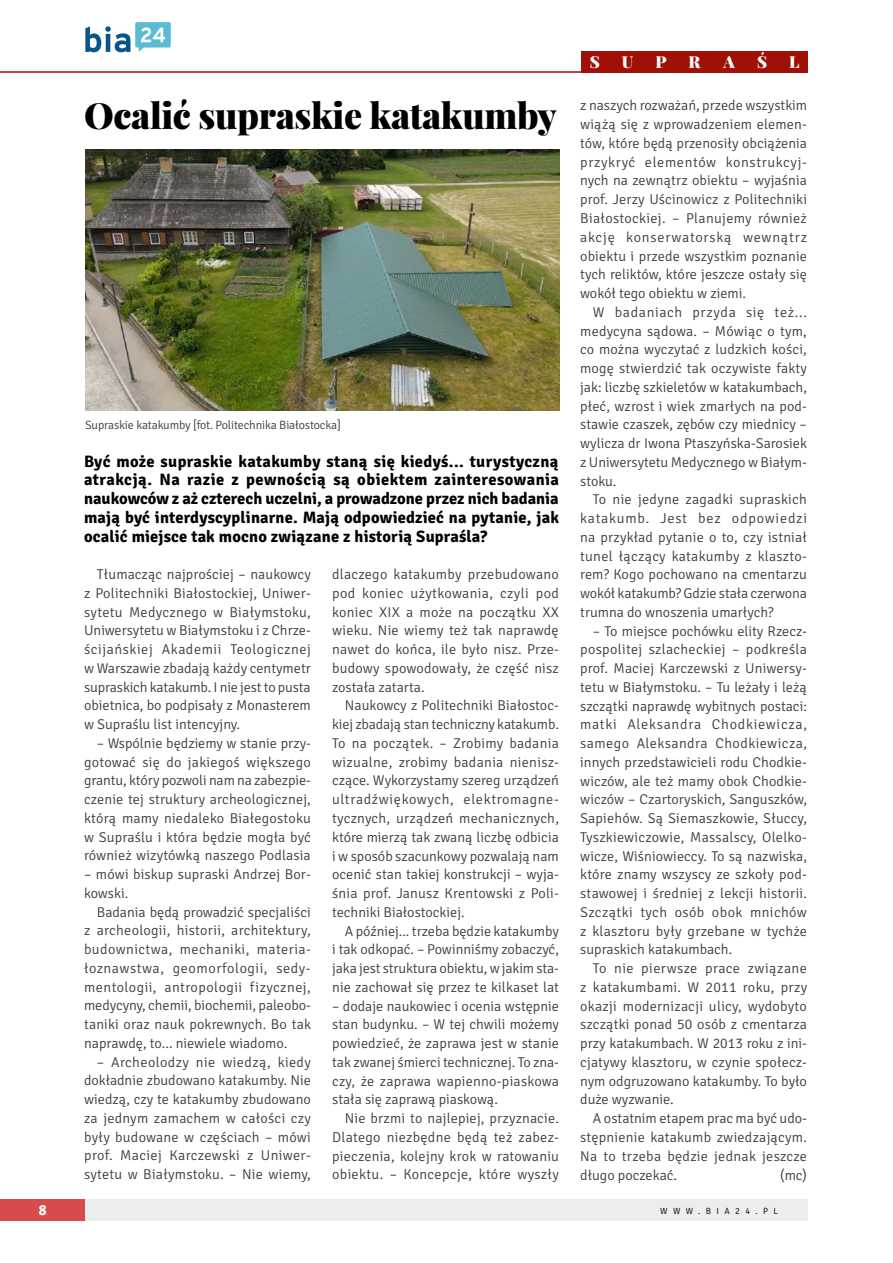
<style>
.page{position:relative;width:893px;height:1263px;background:#fff}
.page>*{position:absolute;margin:0;border:0;box-sizing:border-box;transform-origin:0 0}
.t1{font:900 36px "Playfair Display";letter-spacing:-.01em;color:#000}
.t2{font:700 16.5px/18.8px "Signika";letter-spacing:.01em;color:#000;text-align:justify}
.t3{font:900 16.5px "Playfair Display";color:#fff}
.t4{font:300 14.25px/18.8px "Signika";color:#3c3c3b;text-align:justify}
.t5{font:800 13.5px "Costa Ptf";color:#fff}
.t6{font:300 12px "Signika";letter-spacing:-.01em;color:#3c3c3b}
.t7{font:300 9px "Signika";letter-spacing:.6em;color:#000}
</style>
<div class="page">
<div style="left:75px;top:1199px;width:733px;height:21px;background:#ededed"></div>
<div style="left:0;top:1199px;width:85px;height:21px;background:#d84b4d"></div>
<hr style="left:0;top:71px;width:808px;height:2px;background:#a11007">
<svg style="left:85px;top:22px;width:86px;height:30px"></svg>
<img style="left:85px;top:149px;width:475px;height:261px">
<div style="left:581px;top:51px;width:227px;height:22px;background:#a11007"></div>
<h1 class="t1" style="left:84px;top:92px;width:474px">Ocalić supraskie katakumby</h1>
<p class="t6" style="left:85px;top:418px;width:257px">Supraskie katakumby [fot. Politechnika Białostocka]</p>
<p class="t2" style="left:84px;top:452px;width:476px">Być może supraskie katakumby staną się kiedyś... turystyczną atrakcją. Na razie z pewnością są obiektem zainteresowania naukowców z aż czterech uczelni, a prowadzone przez nich badania mają być interdyscyplinarne. Mają odpowiedzieć na pytanie, jak ocalić miejsce tak mocno związane z historią Supraśla?</p>
<p class="t4" style="left:84px;top:565px;width:228px;text-indent:13px">Tłumacząc najprościej – naukowcy z Politechniki Białostockiej, Uniwer&shy;sytetu Medycznego w Białymstoku, Uniwersytetu w Białymstoku i z Chrze&shy;ścijańskiej Akademii Teologicznej w Warszawie zbadają każdy centymetr supraskich katakumb. I nie jest to pusta obietnica, bo podpisały z Monasterem w Supraślu list intencyjny.</p>
<p class="t4" style="left:84px;top:734px;width:228px;text-indent:13px">– Wspólnie będziemy w stanie przy&shy;gotować się do jakiegoś większego grantu, który pozwoli nam na zabezpie&shy;czenie tej struktury archeologicznej, którą mamy niedaleko Białegostoku w Supraślu i która będzie mogła być również wizytówką naszego Podlasia</p>
<p class="t4" style="left:84px;top:865px;width:228px">– mówi biskup supraski Andrzej Bor&shy;kowski.</p>
<p class="t4" style="left:84px;top:903px;width:228px;text-indent:13px">Badania będą prowadzić specjaliści z archeologii, historii, architektury, budownictwa, mechaniki, materia&shy;łoznawstwa, geomorfologii, sedy&shy;mentologii, antropologii fizycznej, medycyny, chemii, biochemii, paleobo&shy;taniki oraz nauk pokrewnych. Bo tak naprawdę, to... niewiele wiadomo.</p>
<p class="t4" style="left:84px;top:1053px;width:228px;text-indent:13px">– Archeolodzy nie wiedzą, kiedy dokładnie zbudowano katakumby. Nie wiedzą, czy te katakumby zbudowano za jednym zamachem w całości czy były budowane w częściach – mówi prof. Maciej Karczewski z Uniwer&shy;sytetu w Białymstoku. – N ie wiemy,</p>
<p class="t4" style="left:332px;top:565px;width:228px">dlaczego katakumby przebudowano pod koniec użytkowania, czyli pod koniec XIX a może na początku XX wieku. Nie wiemy też tak naprawdę nawet do końca, ile było nisz. Prze&shy;budowy spowodowały, że część nisz została zatarta.</p>
<p class="t4" style="left:332px;top:696px;width:228px;text-indent:13px">N aukowcy z Politechniki Białostoc&shy;kiej zbadają stan techniczny katakumb.<br>To na początek. – Zrobimy badania wizualne, zrobimy badania nienisz&shy;czące. Wykorzystamy szereg urządzeń ultradźwiękowych, elektromagne&shy;tycznych, urządzeń mechanicznych, które mierzą tak zwaną liczbę odbicia i w sposób szacunkowy pozwalają nam ocenić stan takiej konstrukcji – wyja&shy;śnia prof. Janusz Krentowski z Poli&shy;techniki Białostockiej.</p>
<p class="t4" style="left:332px;top:922px;width:228px;text-indent:13px">A później... trzeba będzie katakumby i tak odkopać. – Powinniśmy zobaczyć, jaka jest struktura obiektu, w jakim sta&shy;nie zachował się przez te kilkaset lat</p>
<p class="t4" style="left:332px;top:997px;width:228px">– dodaje naukowiec i ocenia wstępnie stan budynku. – W tej chwili możemy powiedzieć, że zaprawa jest w stanie tak zwanej śmierci technicznej. To zna&shy;czy, że zaprawa wapienno-piaskowa stała się zaprawą piaskową.</p>
<p class="t4" style="left:332px;top:1109px;width:228px;text-indent:13px">Nie brzmi to najlepiej, przyznacie.<br>Dlatego niezbędne będą też zabez&shy;pieczenia, kolejny krok w ratowaniu obiektu. – Koncepcje, które wyszły</p>
<p class="t3" style="left:590px;top:51px;width:12px">S</p>
<p class="t3" style="left:622px;top:51px;width:13px">U</p>
<p class="t3" style="left:656px;top:51px;width:13px">P</p>
<p class="t3" style="left:688px;top:51px;width:13px">R</p>
<p class="t3" style="left:723px;top:51px;width:13px">A</p>
<p class="t3" style="left:757px;top:51px;width:12px">Ś</p>
<p class="t3" style="left:789px;top:51px;width:12px">L</p>
<p class="t4" style="left:580px;top:97px;width:228px">z naszych rozważań, przede wszystkim wiążą się z wprowadzeniem elemen&shy;tów, które będą przenosiły obciążenia przykryć elementów konstrukcyj&shy;nych na zewnątrz obiektu – wyjaśnia prof. Jerzy Uścinowicz z Politechniki Białostockiej. – Planujemy również akcję konserwatorską wewnątrz obiektu i przede wszystkim poznanie tych reliktów, które jeszcze ostały się wokół tego obiektu w ziemi.</p>
<p class="t4" style="left:580px;top:303px;width:228px;text-indent:13px">W badaniach przyda się też... medycyna sądowa. – Mówiąc o tym, co można wyczytać z ludzkich kości, mogę stwierdzić tak oczywiste fakty jak: liczbę szkieletów w katakumbach, płeć, wzrost i wiek zmarłych na pod&shy;stawie czaszek, zębów czy miednicy – wylicza dr I wona Ptaszyńska-Sarosiek z Uniwersytetu Medycznego w Białym&shy;stoku.</p>
<p class="t4" style="left:580px;top:490px;width:228px;text-indent:13px">To nie jedyne zagadki supraskich katakumb. Jest bez odpowiedzi na przykład pytanie o to, czy istniał tunel łączący katakumby z klaszto&shy;rem? Kogo pochowano na cmentarzu wokół katakumb? Gdzie stała czerwona trumna do wnoszenia umarłych?</p>
<p class="t4" style="left:580px;top:622px;width:228px;text-indent:13px">– To miejsce pochówku elity Rzecz&shy;pospolitej szlacheckiej – podkreśla prof. Maciej Karczewski z Uniwersy&shy;tetu w Białymstoku. – Tu leżały i leżą szczątki naprawdę wybitnych postaci: matki Aleksandra Chodkiewicza, samego Aleksandra Chodkiewicza, innych przedstawicieli rodu Chodkie&shy;wiczów, ale też mamy obok Chodkie&shy;wiczów – Czartoryskich, Sanguszków, Sapiehów. Są Siemaszkowie, Słuccy, Tyszkiewiczowie, Massalscy, Olelko&shy;wicze, Wiśniowieccy. To są nazwiska, które znamy wszyscy ze szkoły pod&shy;stawowej i średniej z lekcji historii.<br>Szczątki tych osób obok mnichów z klasztoru były grzebane w tychże supraskich katakumbach.</p>
<p class="t4" style="left:580px;top:959px;width:228px;text-indent:13px">To nie pierwsze prace związane z katakumbami. W 2011 roku, przy okazji modernizacji ulicy, wydobyto szczątki ponad 50 osób z cmentarza przy katakumbach. W 2013 roku z ini&shy;cjatywy klasztoru, w czynie społecz&shy;nym odgruzowano katakumby. To było duże wyzwanie.</p>
<p class="t4" style="left:580px;top:1109px;width:228px;text-indent:13px">A ostatnim etapem prac ma być udo&shy;stępnienie katakumb zwiedzającym.<br>N a to trzeba będzie jednak jeszcze długo poczekać.</p>
<p class="t4" style="left:780px;top:1165px;width:28px">(mc)</p>
<p class="t5" style="left:39px;top:1202px;width:9px">8</p>
<p class="t7" style="left:660px;top:1206px;width:119px">www.bia24.pl</p>
</div>
